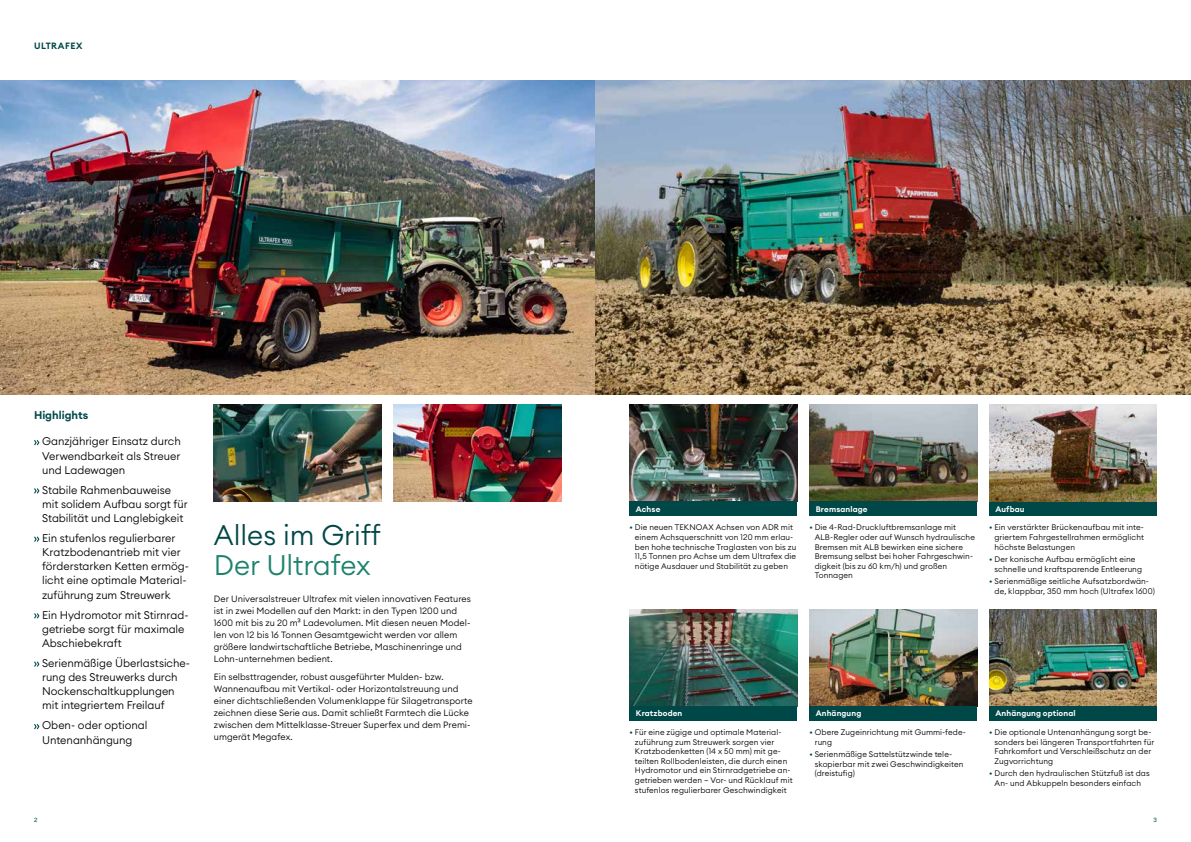
<style>
.page{position:relative;width:1191px;height:842px;background:#fff}
.page>*{position:absolute;margin:0;border:0;box-sizing:border-box;transform-origin:0 0}
.t1{font:300 28px "Euclid Circular A";color:#004747}
.t2{font:300 28px "Euclid Circular A";color:#1e826d}
.t3{font:300 11px/14.2px "Euclid Circular A";letter-spacing:-.005em;color:#000}
.t4{font:600 11px "Euclid Circular A";color:#004747}
.t5{font:300 9px/12px "Euclid Circular A";letter-spacing:.005em;color:#000}
.t6{font:600 9px "Euclid Circular A";letter-spacing:.06em;color:#004747}
.t7{font:300 8px/9.6px "Euclid Circular A";letter-spacing:.01em;color:#000}
.t8{font:600 8px "Euclid Circular A";letter-spacing:.015em;color:#fff}
.t9{font:6px "Euclid Circular A";color:#004747}
.s1{color:#004747}
</style>
<div class="page">
<img style="left:0;top:81px;width:595px;height:313px">
<img style="left:214px;top:405px;width:168px;height:97px">
<img style="left:394px;top:405px;width:167px;height:97px">
<img style="left:629px;top:405px;width:168px;height:97px">
<img style="left:809px;top:609px;width:168px;height:97px">
<img style="left:629px;top:609px;width:168px;height:97px">
<div style="left:629px;top:502px;width:168px;height:14px;background:#004747"></div>
<div style="left:989px;top:502px;width:168px;height:14px;background:#004747"></div>
<div style="left:809px;top:706px;width:168px;height:15px;background:#004747"></div>
<div style="left:629px;top:706px;width:168px;height:15px;background:#004747"></div>
<img style="left:989px;top:609px;width:168px;height:97px">
<div style="left:989px;top:706px;width:168px;height:15px;background:#004747"></div>
<img style="left:809px;top:405px;width:168px;height:97px">
<div style="left:809px;top:502px;width:168px;height:14px;background:#004747"></div>
<img style="left:595px;top:81px;width:596px;height:313px">
<img style="left:989px;top:405px;width:168px;height:97px">
<svg style="left:34px;top:440px;width:5px;height:5px"></svg>
<svg style="left:34px;top:488px;width:5px;height:6px"></svg>
<svg style="left:34px;top:536px;width:5px;height:6px"></svg>
<svg style="left:34px;top:613px;width:5px;height:5px"></svg>
<svg style="left:34px;top:661px;width:5px;height:6px"></svg>
<svg style="left:34px;top:724px;width:5px;height:5px"></svg>
<p class="t6" style="left:34px;top:40px;width:50px">ULTRAFEX</p>
<h2 class="t4" style="left:34px;top:408px;width:56px">Highlights</h2>
<h2 class="t3" style="left:42px;top:434px;width:140px;text-align:justify">Ganzjähriger Einsatz durch Verwendbarkeit als Streuer und Ladewagen</h2>
<h2 class="t3" style="left:42px;top:482px;width:147px">Stabile Rahmenbauweise mit solidem Aufbau sorgt für<br>Stabilität und Langlebigkeit</h2>
<h2 class="t3" style="left:42px;top:531px;width:148px">Ein stufenlos regulierbarer<br>Kratzbodenantrieb mit vier förderstarken Ketten ermög&shy;licht eine optimale Material&shy;zuführung zum Streuwerk</h2>
<h2 class="t3" style="left:42px;top:607px;width:148px">Ein Hydromotor mit Stirnrad&shy;getriebe sorgt für maximale<br>Abschiebekraft</h2>
<h2 class="t3" style="left:42px;top:656px;width:149px">Serienmäßige Überlastsiche&shy;rung des Streuwerks durch<br>Nockenschaltkupplungen mit integriertem Freilauf</h2>
<h2 class="t3" style="left:42px;top:718px;width:107px">Oben- oder optional<br>Untenanhängung</h2>
<h1 class="t1" style="left:214px;top:517px;width:168px">Alles im Griff</h1>
<h1 class="t2" style="left:214px;top:547px;width:158px">Der Ultrafex</h1>
<p class="t5" style="left:214px;top:593px;width:259px">Der Universalstreuer Ultrafex mit vielen innovativen Features ist in zwei Modellen auf den Markt: in den Typen 1200 und 1600 mit bis zu 20 m³ Ladevolumen. Mit diesen neuen Model&shy;len von 12 bis 16 Tonnen Gesamtgewicht werden vor allem größere landwirtschaftliche Betriebe, Maschinenringe und Lohn-unternehmen bedient.</p>
<p class="t5" style="left:214px;top:670px;width:260px">Ein selbsttragender, robust ausgeführter Mulden- bzw.<br>Wannenaufbau mit Vertikal- oder Horizontalstreuung und einer dichtschließenden Volumenklappe für Silagetransporte zeichnen diese Serie aus. Damit schließt Farmtech die Lücke zwischen dem Mittelklasse-Streuer Superfex und dem Premi&shy;umgerät Megafex.</p>
<p class="t8" style="left:636px;top:504px;width:26px">Achse</p>
<p class="t8" style="left:995px;top:504px;width:30px">Aufbau</p>
<p class="t8" style="left:815px;top:504px;width:53px">Bremsanlage</p>
<p class="t7" style="left:635px;top:522px;width:163px;text-indent:-5px"><span class="s1">•</span> Die neuen TEKNOAX Achsen von ADR mit einem Achsquerschnitt von 120 mm erlau&shy;ben hohe technische Traglasten von bis zu 11,5 Tonnen pro Achse um dem Ultrafex die nötige Ausdauer und Stabilität zu geben</p>
<p class="t7" style="left:994px;top:522px;width:151px;text-align:justify;text-indent:-5px"><span class="s1">•</span> Ein verstärkter Brückenaufbau mit inte&shy;griertem Fahrgestellrahmen ermöglicht höchste Belastungen</p>
<p class="t7" style="left:814px;top:523px;width:162px;text-indent:-5px"><span class="s1">•</span> Die 4-Rad-Druckluftbremsanlage mit ALB-Regler oder auf Wunsch hydraulische Bremsen mit ALB bewirken eine sichere Bremsung selbst bei hoher Fahrgeschwin&shy;digkeit (bis zu 60 km/h) und großen Tonnagen</p>
<p class="t7" style="left:994px;top:554px;width:149px;text-indent:-5px"><span class="s1">•</span> Der konische Aufbau ermöglicht eine schnelle und kraftsparende Entleerung</p>
<p class="t7" style="left:994px;top:576px;width:162px;text-indent:-5px"><span class="s1">•</span> Serienmäßige seitliche Aufsatzbordwän&shy;de, klappbar, 350 mm hoch (Ultrafex 1600)</p>
<p class="t8" style="left:636px;top:708px;width:48px">Kratzboden</p>
<p class="t8" style="left:815px;top:708px;width:47px">Anhängung</p>
<p class="t7" style="left:635px;top:727px;width:159px;text-indent:-5px"><span class="s1">•</span> Für eine zügige und optimale Material&shy;zuführung zum Streuwerk sorgen vier Kratzbodenketten (14 x 50 mm) mit ge&shy;teilten Rollbodenleisten, die durch einen Hydromotor und ein Stirnradgetriebe an&shy;getrieben werden – Vor- und Rücklauf mit stufenlos regulierbarer Geschwindigkeit</p>
<p class="t7" style="left:814px;top:727px;width:153px;text-indent:-5px"><span class="s1">•</span> Obere Zugeinrichtung mit Gummi-fede&shy;rung</p>
<p class="t7" style="left:814px;top:749px;width:150px;text-indent:-5px"><span class="s1">•</span> Serienmäßige Sattelstützwinde tele&shy;skopierbar mit zwei Geschwindigkeiten (dreistufig)</p>
<p class="t8" style="left:995px;top:708px;width:82px">Anhängung optional</p>
<p class="t7" style="left:994px;top:727px;width:161px;text-indent:-5px"><span class="s1">•</span> Die optionale Untenanhängung sorgt be&shy;sonders bei längeren Transportfahrten für Fahrkomfort und Verschleißschutz an der Zugvorrichtung</p>
<p class="t7" style="left:989px;top:768px;width:162px;text-align:center"><span class="s1">•</span> Durch den hydraulischen Stützfuß ist das<br>An- und Abkuppeln besonders einfach</p>
<p class="t9" style="left:34px;top:816px;width:5px">2</p>
<p class="t9" style="left:1153px;top:816px;width:5px">3</p>
</div>
